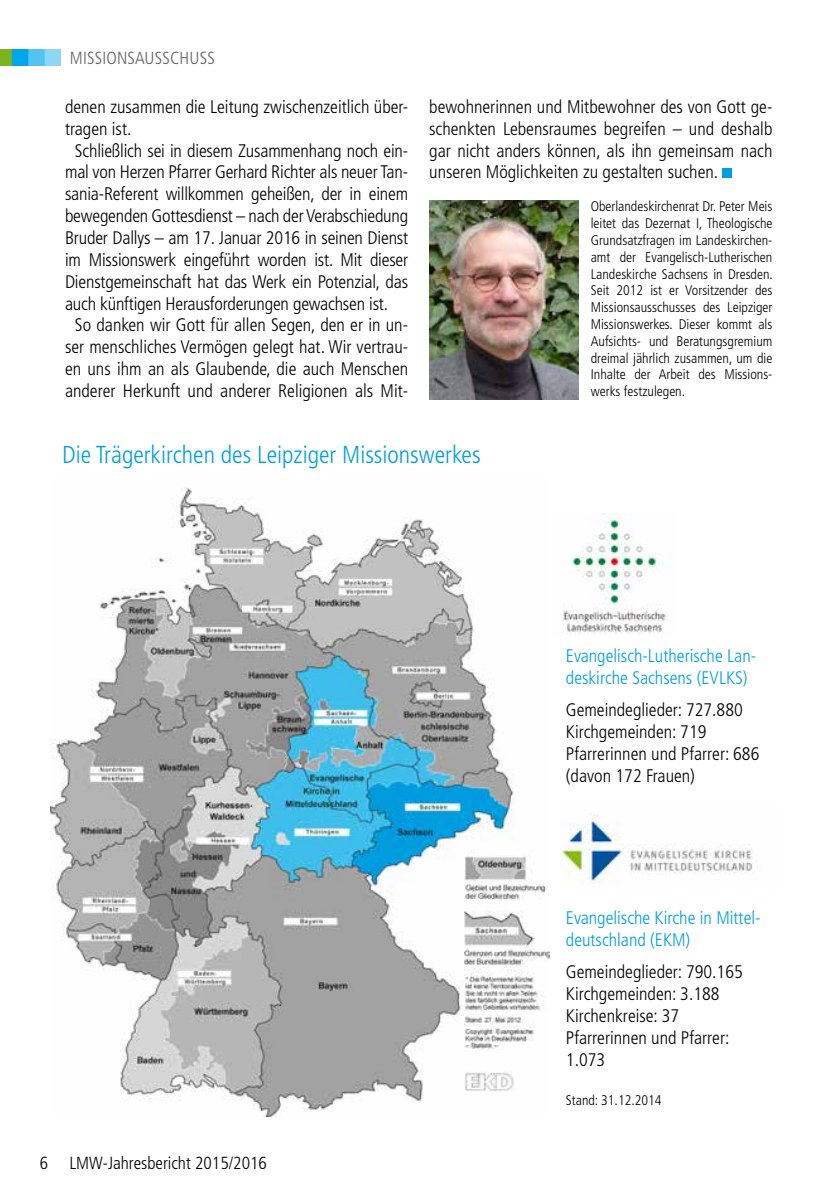
<style>
.page{position:relative;width:834px;height:1191px;background:#fff}
.page>*{position:absolute;margin:0;border:0;box-sizing:border-box;transform-origin:0 0}
.t1{font:300 condensed 24.5px "Frutiger";color:#009fe3}
.t2{font:300 condensed 18.2px/21.9px "Frutiger";color:#000}
.t3{font:300 condensed 18.2px/21.9px "Frutiger";color:#009fe3}
.t4{font:300 condensed 17.5px "Frutiger";color:#000}
.t5{font:300 condensed 17.5px "Frutiger";letter-spacing:.01em;color:#646363}
.t6{font:300 condensed 14px/16.8px "Frutiger";color:#000;text-align:justify}
</style>
<div class="page">
<img style="left:0;top:50px;width:61px;height:15px">
<div style="left:721px;top:168px;width:10px;height:10px;background:#009fe3"></div>
<img style="left:50px;top:487px;width:499px;height:629px">
<img style="left:561px;top:815px;width:197px;height:70px">
<img style="left:562px;top:513px;width:106px;height:121px">
<img style="left:429px;top:201px;width:149px;height:198px">
<p class="t5" style="left:70px;top:48px;width:146px">MISSIONSAUSSCHUSS</p>
<p class="t2" style="left:65px;top:96px;width:344px">denen zusammen die Leitung zwischenzeitlich über-</p>
<p class="t2" style="left:65px;top:118px;width:68px">tragen ist.</p>
<p class="t2" style="left:75px;top:140px;width:335px">Schließlich sei in diesem Zusammenhang noch ein-</p>
<p class="t2" style="left:65px;top:161px;width:344px">mal von Herzen Pfarrer Gerhard Richter als neuer Tan-</p>
<p class="t2" style="left:65px;top:183px;width:344px">sania-Referent willkommen geheißen, der in einem</p>
<p class="t2" style="left:65px;top:205px;width:344px">bewegenden Gottesdienst – nach der Verabschiedung</p>
<p class="t2" style="left:65px;top:227px;width:344px">Bruder Dallys – am 17. Januar 2016 in seinen Dienst</p>
<p class="t2" style="left:65px;top:249px;width:344px">im Missionswerk eingeführt worden ist. Mit dieser</p>
<p class="t2" style="left:65px;top:271px;width:344px">Dienstgemeinschaft hat das Werk ein Potenzial, das</p>
<p class="t2" style="left:65px;top:292px;width:324px">auch künftigen Herausforderungen gewachsen ist.</p>
<p class="t2" style="left:75px;top:314px;width:335px">So danken wir Gott für allen Segen, den er in un-</p>
<p class="t2" style="left:65px;top:336px;width:344px">ser menschliches Vermögen gelegt hat. Wir vertrau-</p>
<p class="t2" style="left:65px;top:358px;width:344px">en uns ihm an als Glaubende, die auch Menschen</p>
<p class="t2" style="left:65px;top:380px;width:344px">anderer Herkunft und anderer Religionen als Mit-</p>
<p class="t2" style="left:429px;top:96px;width:344px;text-align:justify">bewohnerinnen und Mitbewohner des von Gott ge&shy;schenkten Lebensraumes begreifen – und deshalb gar nicht anders können, als ihn gemeinsam nach unseren Möglichkeiten zu gestalten suchen.</p>
<p class="t6" style="left:590px;top:198px;width:184px">Oberlandeskirchenrat Dr. Peter Meis leitet das Dezernat I, Theologische Grundsatzfragen im Landeskirchen&shy;amt der Evangelisch-Lutherischen Landeskirche Sachsens in Dresden.<br>Seit 2012 ist er Vorsitzender des Missionsausschusses des Leipziger Missionswerkes. Dieser kommt als Aufsichts- und Beratungsgremium dreimal jährlich zusammen, um die Inhalte der Arbeit des Missions&shy;werks festzulegen.</p>
<h1 class="t1" style="left:62px;top:440px;width:420px">Die Trägerkirchen des Leipziger Missionswerkes</h1>
<p class="t4" style="left:40px;top:1153px;width:229px">6 LMW-Jahresbericht 2015/2016</p>
<p class="t3" style="left:566px;top:645px;width:192px">Evangelisch-Lutherische Lan&shy;deskirche Sachsens (EVLKS)</p>
<p class="t2" style="left:566px;top:699px;width:195px">Gemeindeglieder: 727.880<br>Kirchgemeinden: 719<br>Pfarrerinnen und Pfarrer: 686 (davon 172 Frauen)</p>
<p class="t3" style="left:566px;top:907px;width:196px">Evangelische Kirche in Mittel&shy;deutschland (EKM)</p>
<p class="t2" style="left:566px;top:961px;width:178px">Gemeindeglieder: 790.165<br>Kirchgemeinden: 3.188<br>Kirchenkreise: 37<br>Pfarrerinnen und Pfarrer:<br>1.073</p>
<p class="t6" style="left:566px;top:1091px;width:97px">Stand: 31.12.2014</p>
</div>
